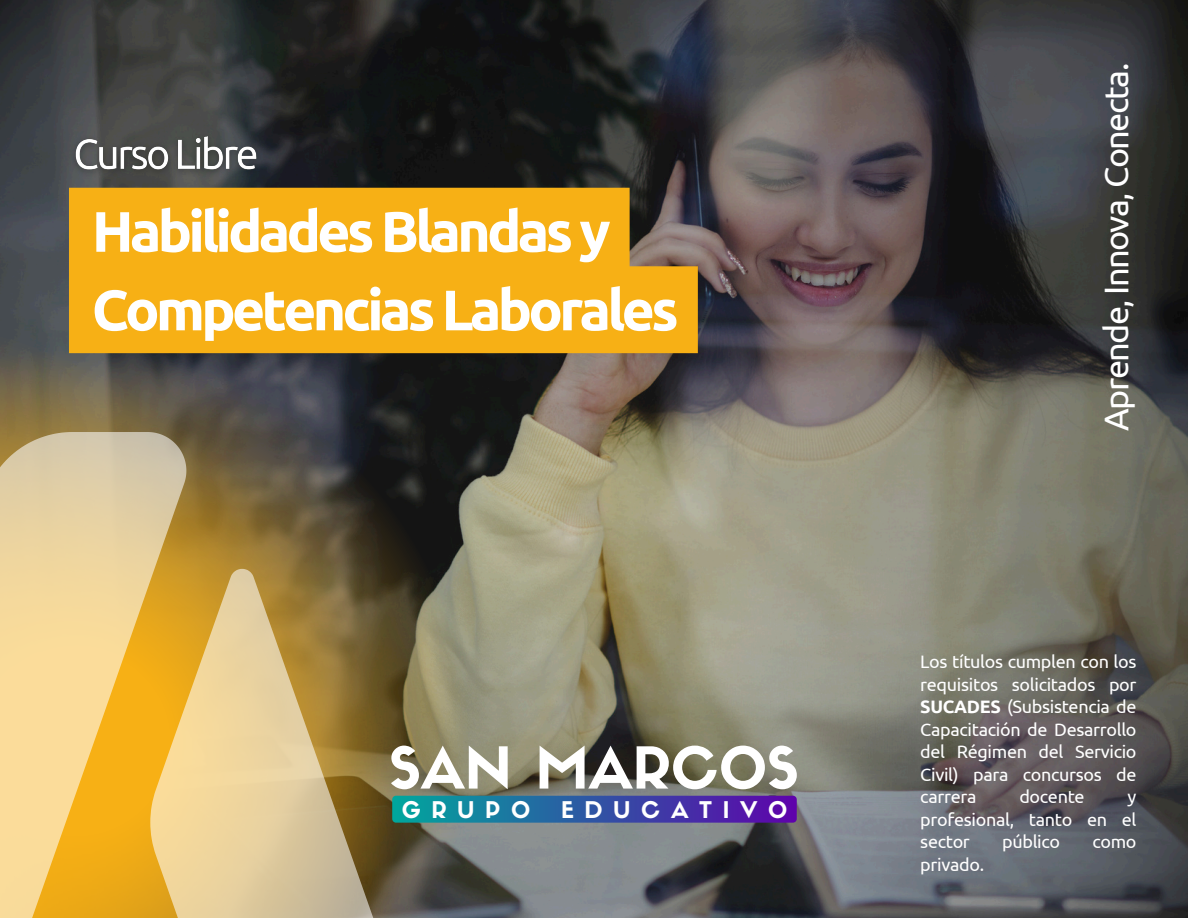
<style>
.page{position:relative;width:1188px;height:918px;background:#fff}
.page>*{position:absolute;margin:0;border:0;box-sizing:border-box;transform-origin:0 0}
.t1{font:700 57px/78.6px "Ubuntu";letter-spacing:-.065em;color:#fff}
.t2{font:56.7px "Sifonn Basic";color:#fff}
.t3{font:34.2px "Ubuntu";letter-spacing:-.05em;color:#fff}
.t4{font:22.65px "Sifonn Basic";letter-spacing:.47em;color:#fff}
.t5{font:18px/22.5px "Ubuntu";letter-spacing:-.02em;color:#fff;text-align:justify}
.s1{font-weight:700}
</style>
<div class="page">
<img style="left:0;top:0;width:1188px;height:918px">
<svg style="left:0;top:303px;width:516px;height:615px"></svg>
<svg style="left:0;top:432px;width:186px;height:486px"></svg>
<svg style="left:150px;top:569px;width:243px;height:349px"></svg>
<div style="left:392px;top:796px;width:405px;height:27px;background:linear-gradient(to right,#00a79d,#5f01ab);border-radius:4px"></div>
<div style="left:69px;top:188px;width:629px;height:165px;background:#f7b015"></div>
<img style="left:66px;top:127px;width:201px;height:55px">
<p class="t1" style="left:92px;top:191px;width:588px">Habilidades Blandas y<br>Competencias Laborales</p>
<p class="t2" style="left:389px;top:746px;width:411px">SAN MARCOS</p>
<p class="t4" style="left:402px;top:801px;width:130px">GRUPO</p>
<p class="t4" style="left:561px;top:801px;width:228px">EDUCATIVO</p>
<p class="t3" style="left:1097px;top:431px;width:369px;rotate:-90deg">Aprende, Innova, Conecta.</p>
<h1 class="t5" style="left:920px;top:650px;width:218px">Los títulos cumplen con los requisitos solicitados por <span class="s1">SUCADES</span> (Subsistencia de Capacitación de Desarrollo del Régimen del Servicio Civil) para concursos de carrera</h1>
<h1 class="t5" style="left:1019px;top:785px;width:67px">docente</h1>
<h1 class="t5" style="left:920px;top:785px;width:218px;text-indent:207px">y profesional, tanto en el sector</h1>
<h1 class="t5" style="left:1002px;top:830px;width:60px">público</h1>
<h1 class="t5" style="left:1092px;top:830px;width:46px">como</h1>
<h1 class="t5" style="left:920px;top:853px;width:65px">privado.</h1>
</div>
